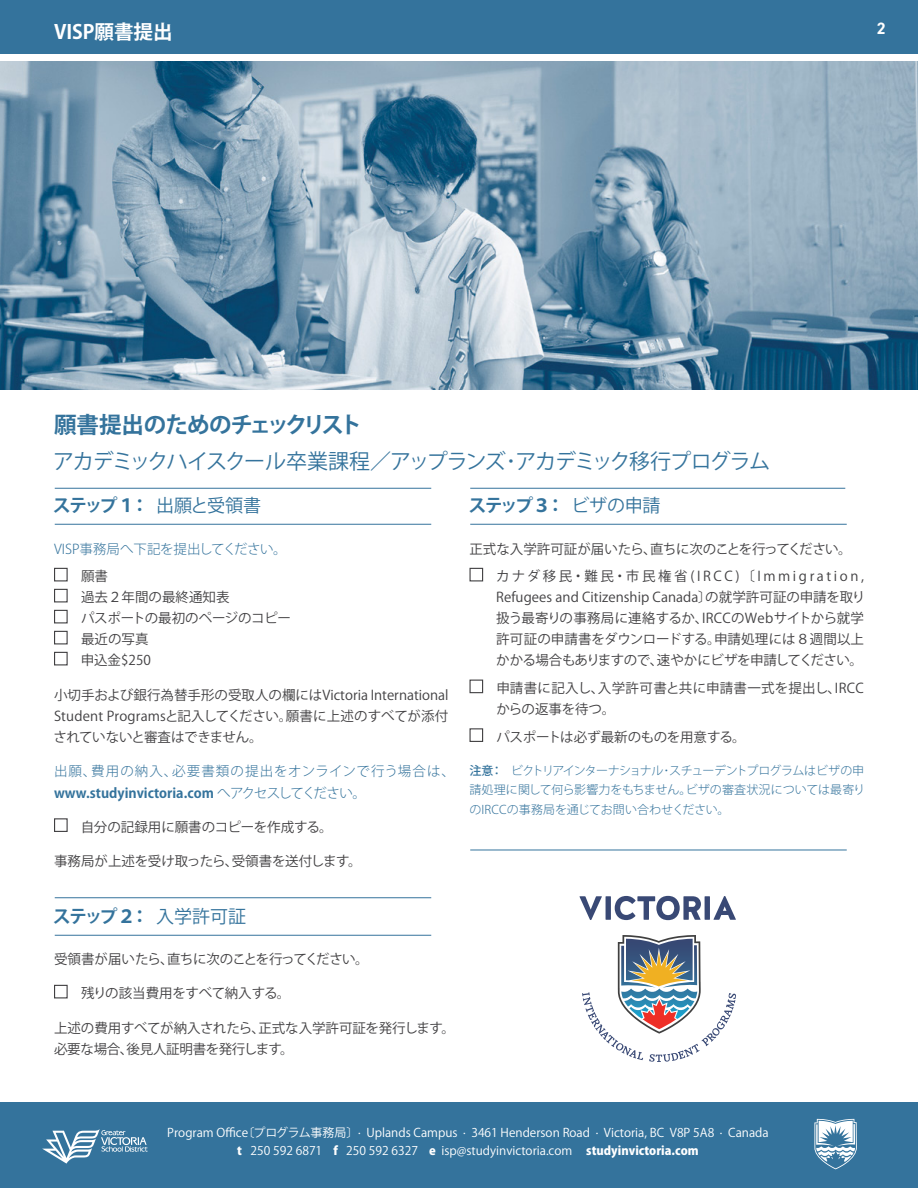
<style>
.page{position:relative;width:918px;height:1188px;background:#fff}
.page>*{position:absolute;margin:0;border:0;box-sizing:border-box;transform-origin:0 0}
.t1{font:700 22.5px "Koz Go Pro";letter-spacing:-.04em;color:#34739c}
.t2{font:21px "Koz Go Pro";letter-spacing:-.075em;color:#34739c}
.t3{font:700 19.5px "Koz Go Pro";color:#fff}
.t4{font:700 18px "Koz Go Pro";letter-spacing:-.115em;color:#34739c}
.t5{font:700 16.5px "DIN2014";color:#fff}
.t6{font:13.5px/21px "Koz Go Pro";letter-spacing:-.005em;color:#414042}
.t7{font:300 13.5px/21px "Koz Go Pro";letter-spacing:.085em;color:#34739c}
.t8{font:13.5px "Koz Go Pro";letter-spacing:-.03em;color:#414042}
.t9{font:300 13.5px "Koz Go Pro";color:#34739c}
.t10{font:12px/18px "Koz Go Pro";color:#fff;text-align:center}
.t11{font:300 12px/19.5px "Koz Go Pro";letter-spacing:.01em;color:#34739c;text-align:justify}
.s1{font-weight:400}
.s2{font-weight:700}
.s3{font-weight:500}
.s4{font-weight:800}
</style>
<div class="page">
<div style="left:0;top:0;width:918px;height:54px;background:#34739c"></div>
<hr style="left:470px;top:850px;width:377px;height:1px;background:#34739c">
<div style="left:54px;top:568px;width:14px;height:13px;border:1px solid #414042"></div>
<div style="left:54px;top:589px;width:14px;height:13px;border:1px solid #414042"></div>
<div style="left:54px;top:610px;width:14px;height:13px;border:1px solid #414042"></div>
<div style="left:54px;top:631px;width:14px;height:13px;border:1px solid #414042"></div>
<div style="left:54px;top:652px;width:14px;height:13px;border:1px solid #414042"></div>
<div style="left:54px;top:818px;width:14px;height:14px;border:1px solid #414042"></div>
<div style="left:54px;top:985px;width:14px;height:13px;border:1px solid #414042"></div>
<div style="left:469px;top:568px;width:14px;height:13px;border:1px solid #414042"></div>
<div style="left:469px;top:680px;width:14px;height:13px;border:1px solid #414042"></div>
<div style="left:469px;top:728px;width:14px;height:14px;border:1px solid #414042"></div>
<hr style="left:470px;top:524px;width:377px;height:1px;background:#34739c">
<hr style="left:470px;top:488px;width:375px;height:1px;background:#34739c">
<hr style="left:55px;top:935px;width:376px;height:1px;background:#34739c">
<hr style="left:55px;top:524px;width:376px;height:1px;background:#34739c">
<hr style="left:55px;top:897px;width:376px;height:1px;background:#34739c">
<hr style="left:55px;top:488px;width:376px;height:1px;background:#34739c">
<img style="left:0;top:61px;width:918px;height:329px">
<svg style="left:580px;top:896px;width:22px;height:24px"></svg>
<div style="left:606px;top:896px;width:5px;height:24px;background:#394975"></div>
<svg style="left:615px;top:896px;width:86px;height:24px"></svg>
<div style="left:705px;top:896px;width:5px;height:24px;background:#394975"></div>
<svg style="left:713px;top:896px;width:23px;height:24px"></svg>
<svg style="left:582px;top:935px;width:154px;height:127px"></svg>
<div style="left:0;top:1103px;width:918px;height:85px;background:#34739c"></div>
<svg style="left:814px;top:1119px;width:43px;height:50px"></svg>
<svg style="left:42px;top:1129px;width:106px;height:35px"></svg>
<h3 class="t3" style="left:54px;top:19px;width:120px">VISP願書提出</h3>
<p class="t5" style="left:877px;top:18px;width:10px">2</p>
<h1 class="t1" style="left:54px;top:410px;width:310px">願書提出のためのチェックリスト</h1>
<h2 class="t2" style="left:53px;top:448px;width:719px">アカデミックハイスクール卒業課程／アップランズ･アカデミック移行プログラム</h2>
<h3 class="t4" style="left:53px;top:494px;width:210px">ステップ１： <span class="s1">出願と受領書</span></h3>
<p class="t9" style="left:54px;top:540px;width:234px">VISP事務局へ下記を提出してください。</p>
<p class="t6" style="left:81px;top:566px;width:212px">願書<br>過去２年間の最終通知表<br>パスポートの最初のページのコピー最近の写真<br>申込金$250</p>
<p class="t6" style="left:54px;top:685px;width:396px;text-align:justify">小切手および銀行為替手形の受取人の欄にはVictoria International Student Programsと記入してください。願書に上述のすべてが添付されていないと審査はできません。</p>
<p class="t7" style="left:54px;top:761px;width:402px">出願、費用の納入、必要書類の提出をオンラインで行う場合は、<span class="s2">www.studyinvictoria.com</span> へアクセスしてください。</p>
<p class="t6" style="left:81px;top:817px;width:253px">自分の記録用に願書のコピーを作成する。</p>
<p class="t6" style="left:54px;top:851px;width:309px">事務局が上述を受け取ったら、受領書を送付します。</p>
<h3 class="t4" style="left:53px;top:905px;width:195px">ステップ２： <span class="s1">入学許可証</span></h3>
<p class="t8" style="left:54px;top:950px;width:316px">受領書が届いたら、直ちに次のことを行ってください。</p>
<p class="t6" style="left:81px;top:983px;width:211px">残りの該当費用をすべて納入する。</p>
<p class="t6" style="left:54px;top:1018px;width:402px">上述の費用すべてが納入されたら、正式な入学許可証を発行します。必要な場合、後見人証明書を発行します。</p>
<h3 class="t4" style="left:468px;top:494px;width:194px">ステップ３： <span class="s1">ビザの申請</span></h3>
<p class="t6" style="left:496px;top:535px;width:369px;line-height:27.8px;text-indent:-27px">正式な入学許可証が届いたら、直ちに次のことを行ってください。カナダ移民・難民・市民権省(IRCC)〔Immigration,</p>
<p class="t6" style="left:496px;top:587px;width:371px;text-align:justify">Refugees and Citizenship Canada〕の就学許可証の申請を取り扱う最寄りの事務局に連絡するか、IRCCのWebサイトから就学許可証の申請書をダウンロードする。申請処理には８週間以上かかる場合もありますので、速やかにビザを申請してください。</p>
<p class="t6" style="left:496px;top:678px;width:369px">申請書に記入し､入学許可書と共に申請書一式を提出し、IRCCからの返事を待つ。</p>
<p class="t6" style="left:497px;top:727px;width:250px">パスポートは必ず最新のものを用意する。</p>
<p class="t11" style="left:469px;top:761px;width:397px"><span class="s3">注意：</span> ビクトリアインターナショナル･スチューデントプログラムはビザの申請処理に関して何ら影響力をもちません。ビザの審査状況については最寄りのIRCCの事務局を通じてお問い合わせください。</p>
<p class="t10" style="left:167px;top:1124px;width:603px">Program Office〔プログラム事務局〕· Uplands Campus · 3461 Henderson Road · Victoria, BC V8P 5A8 · Canada <span class="s4">t</span> 250 592 6871 <span class="s4">f</span> 250 592 6327 <span class="s4">e</span> isp@studyinvictoria.com <span class="s4">studyinvictoria.com</span></p>
</div>
